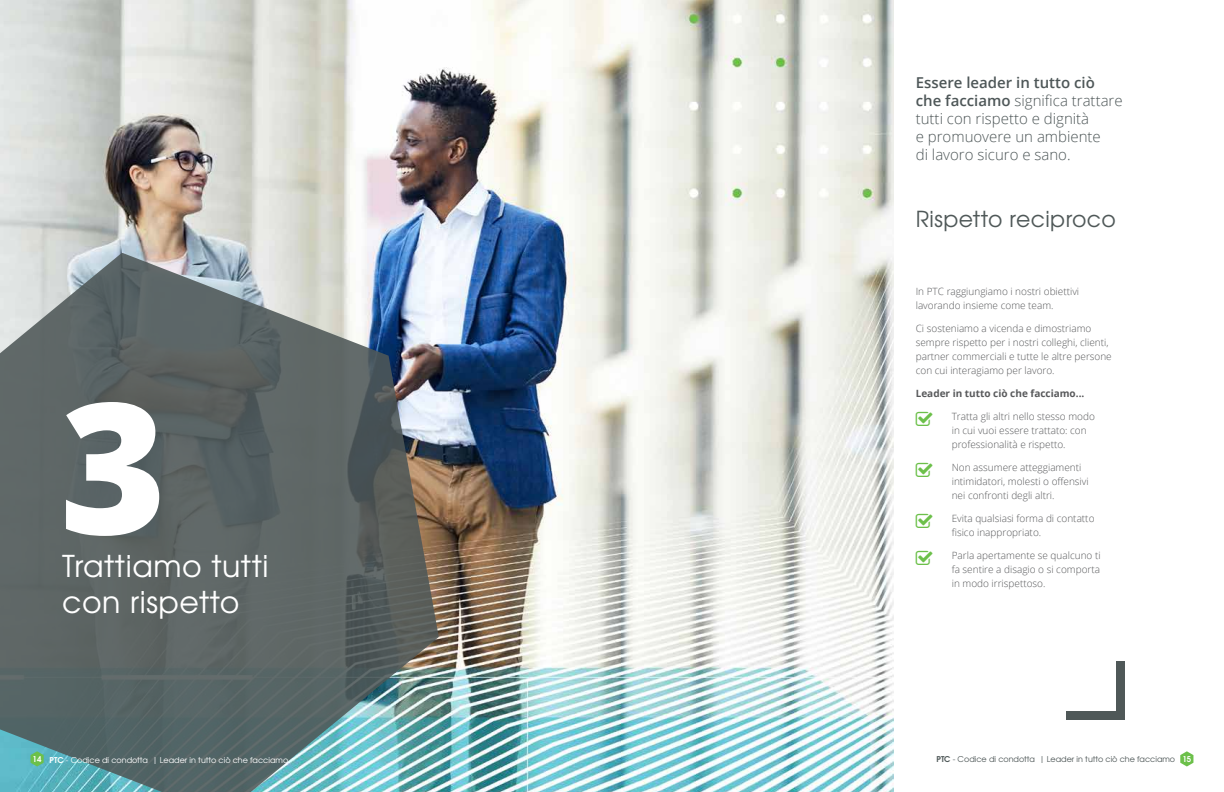
<style>
.page{position:relative;width:1224px;height:792px;background:#fff}
.page>*{position:absolute;margin:0;border:0;box-sizing:border-box;transform-origin:0 0}
.t1{font:800 182.5px "Open Sans";color:#fff}
.t2{font:30px/36px "Te X Gyre Adventor";letter-spacing:.02em;color:#fff}
.t3{font:22px "Te X Gyre Adventor";letter-spacing:.02em;color:#4f5858}
.t4{font:300 15px/18px "Open Sans";color:#4e5758}
.t5{font:300 10px/14px "Open Sans";color:#58595b}
.t6{font:700 10px "Open Sans";color:#58595b}
.t7{font:8px "Te X Gyre Adventor";color:#fff}
.t8{font:8px "Te X Gyre Adventor";color:#4f5858}
.s1{font-weight:600}
.s2{font-weight:700}
.s3{font-weight:700;color:#fff}
</style>
<div class="page">
<img style="left:0;top:0;width:893px;height:792px">
<svg style="left:0;top:253px;width:439px;height:539px;background:#697678"></svg>
<div style="left:1117px;top:661px;width:8px;height:59px;background:#4f5858"></div>
<div style="left:1066px;top:712px;width:59px;height:8px;background:#4f5858"></div>
<svg style="left:1180px;top:751px;width:13px;height:16px"></svg>
<svg style="left:31px;top:751px;width:13px;height:16px"></svg>
<h3 class="t4" style="left:916px;top:73px;width:208px"><span class="s1">Essere leader in tutto ciò che facciamo</span> significa trattare tutti con rispetto e dignità<br>e promuovere un ambiente<br>di lavoro sicuro e sano.</h3>
<h1 class="t1" style="left:60px;top:329px;width:108px">3</h1>
<h1 class="t1" style="left:37px;top:359px;width:108px">1</h1>
<h2 class="t2" style="left:62px;top:546px;width:208px">Trattiamo tutti con rispetto</h2>
<h3 class="t3" style="left:916px;top:201px;width:202px">Rispetto reciproco</h3>
<p class="t5" style="left:916px;top:284px;width:165px">In PTC raggiungiamo i nostri obiettivi lavorando insieme come team.</p>
<p class="t5" style="left:916px;top:321px;width:198px">Ci sosteniamo a vicenda e dimostriamo sempre rispetto per i nostri colleghi, clienti, partner commerciali e tutte le altre persone con cui interagiamo per lavoro.</p>
<p class="t6" style="left:916px;top:386px;width:170px">Leader in tutto ciò che facciamo...</p>
<p class="t5" style="left:952px;top:409px;width:145px">Tratta gli altri nello stesso modo in cui vuoi essere trattato: con professionalità e rispetto.</p>
<p class="t5" style="left:952px;top:460px;width:139px">Non assumere atteggiamenti intimidatori, molesti o offensivi nei confronti degli altri.</p>
<p class="t5" style="left:952px;top:511px;width:144px">Evita qualsiasi forma di contatto fisico inappropriato.</p>
<p class="t5" style="left:952px;top:548px;width:150px;text-align:justify">Parla apertamente se qualcuno ti fa sentire a disagio o si comporta in modo irrispettoso.</p>
<p class="t7" style="left:33px;top:754px;width:257px"><span class="s2">14 PTC</span> - Codice di condotta | Leader in tutto ciò che facciamo</p>
<p class="t8" style="left:937px;top:753px;width:256px"><span class="s2">PTC</span> - Codice di condotta | Leader in tutto ciò che facciamo <span class="s3">15</span></p>
</div>
